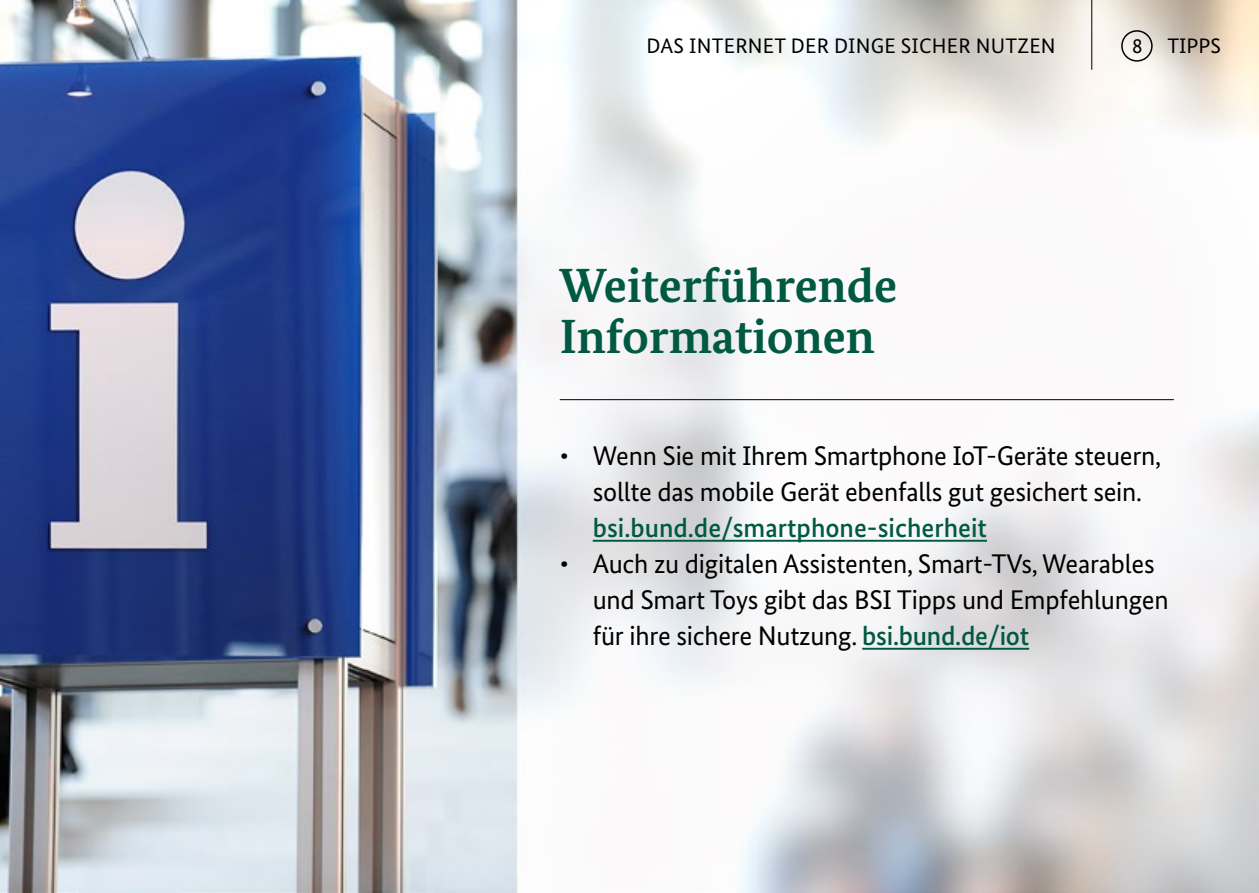
<style>
.page{position:relative;width:1259px;height:893px;background:#fff}
.page>*{position:absolute;margin:0;border:0;box-sizing:border-box;transform-origin:0 0}
.t1{font:700 48px/51px "Bundes Serif";color:#005941}
.t2{font:27px/36px "Bundes Sans";letter-spacing:-.01em;color:#000}
.t3{font:21px "Bundes Sans";letter-spacing:.01em;color:#000}
.s1{font-weight:500;color:#005941}
</style>
<div class="page">
<img style="left:0;top:0;width:1259px;height:893px">
<hr style="left:593px;top:540px;width:394px;height:2px;background:#005941">
<hr style="left:862px;top:648px;width:167px;height:2px;background:#005941">
<hr style="left:560px;top:399px;width:614px;height:1px;background:#000">
<div style="left:1121px;top:30px;width:31px;height:32px;border:2px solid #000;border-radius:50%"></div>
<hr style="left:1091px;top:0;width:1px;height:70px;background:#000">
<p class="t3" style="left:646px;top:33px;width:411px">DAS INTERNET DER DINGE SICHER NUTZEN</p>
<p class="t3" style="left:1132px;top:33px;width:90px">8 TIPPS</p>
<h2 class="t1" style="left:560px;top:259px;width:339px">Weiterführende<br>Informationen</h2>
<p class="t2" style="left:593px;top:438px;width:570px;text-indent:-33px">• Wenn Sie mit Ihrem Smartphone IoT-Geräte steuern, sollte das mobile Gerät ebenfalls gut gesichert sein. <span class="s1">bsi.bund.de/smartphone-sicherheit</span></p>
<p class="t2" style="left:593px;top:546px;width:577px;text-indent:-33px">• Auch zu digitalen Assistenten, Smart-TVs, Wearables und Smart Toys gibt das BSI Tipps und Empfehlungen für ihre sichere Nutzung. <span class="s1">bsi.bund.de/iot</span></p>
</div>
